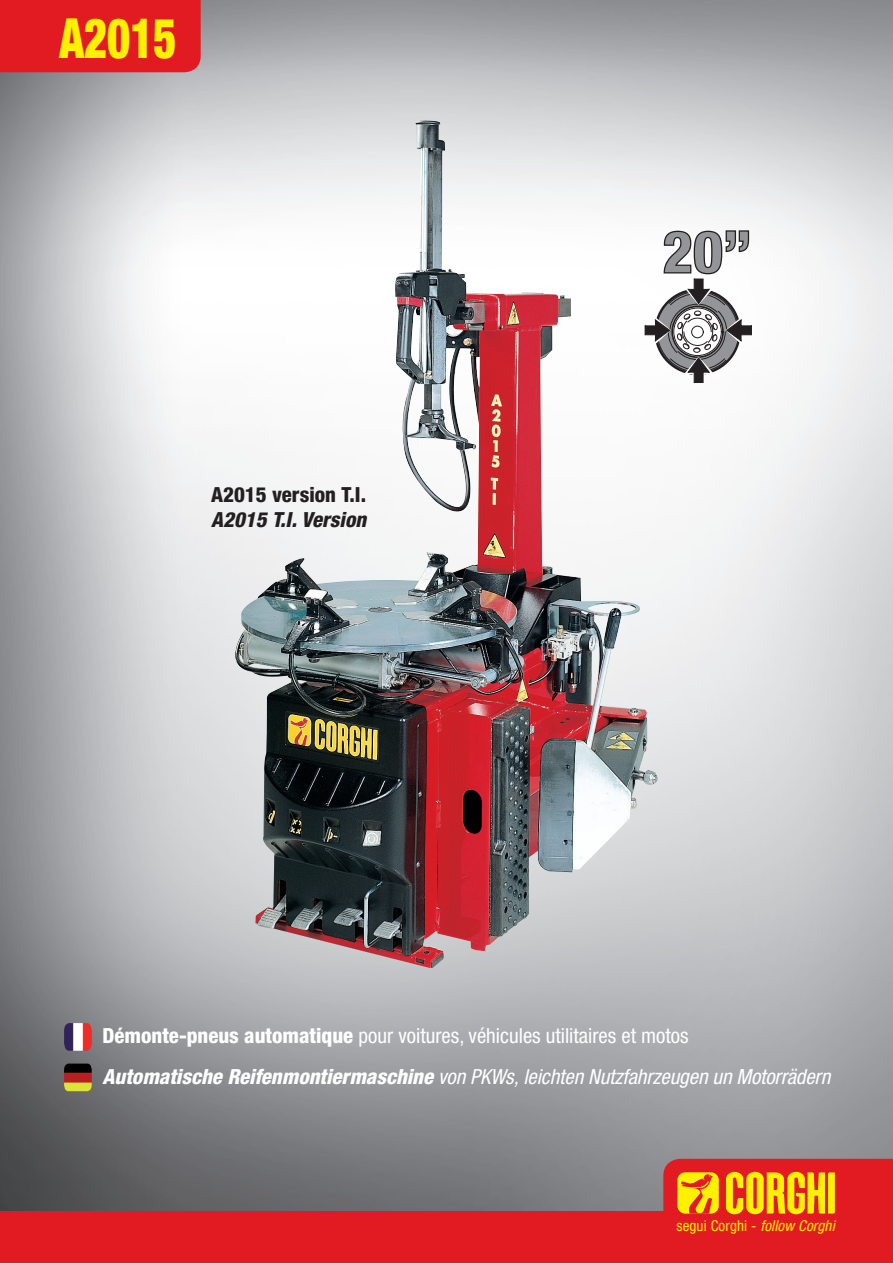
<style>
.page{position:relative;width:893px;height:1263px;background:#fff}
.page>*{position:absolute;margin:0;border:0;box-sizing:border-box;transform-origin:0 0}
.t1{font:900 condensed 55.5px "Helvetica Neue LT Std";color:#fff101;scale:.8 1}
.Cop_HLV_14_14{font:italic condensed 20.85px "Helvetica Neue LT Std";letter-spacing:-.005em;color:#fff}
.Cop_HLV_14_14-2{font:condensed 20.85px "Helvetica Neue LT Std";color:#fff}
.Cop_HLV_14_14-3{font:800 condensed 20.85px "Helvetica Neue LT Std";color:#231f20}
.Cop_HLV_14_14-4{font:italic 800 condensed 20.85px "Helvetica Neue LT Std";color:#231f20}
.t2{font:condensed 15px "Helvetica Neue LT Std";letter-spacing:.01em;color:#fff101}
.s1{font-weight:800}
.s2{font-style:italic}
</style>
<div class="page">
<img style="left:0;top:0;width:893px;height:1212px">
<div style="left:0;top:0;width:201px;height:72px;background:#e21a21"></div>
<div style="left:0;top:1212px;width:893px;height:51px;background:#e21a21"></div>
<svg style="left:663px;top:1159px;width:230px;height:56px;background:#eb6216"></svg>
<img style="left:235px;top:125px;width:244px;height:631px">
<img style="left:64px;top:1023px;width:28px;height:28px">
<img style="left:64px;top:1063px;width:28px;height:28px">
<svg style="left:634px;top:230px;width:129px;height:164px"></svg>
<h1 class="t1" style="left:60px;top:5px;width:148px">A2015</h1>
<p class="Cop_HLV_14_14-3" style="left:211px;top:481px;width:156px">A2015 version T.I.</p>
<p class="Cop_HLV_14_14-4" style="left:211px;top:506px;width:161px">A2015 T.I.Version</p>
<p class="Cop_HLV_14_14-2" style="left:103px;top:1024px;width:587px"><span class="s1">Démonte-pneus automatique</span> pour voitures, véhicules utilitaires et motos</p>
<p class="Cop_HLV_14_14" style="left:103px;top:1064px;width:729px"><span class="s1">Automatische Reifenmontiermaschine</span> von PKWs, leichten Nutzfahrzeugen un Motorrädern</p>
<p class="t2" style="left:676px;top:1217px;width:160px">segui Corghi - <span class="s2">follow Corghi</span></p>
</div>
